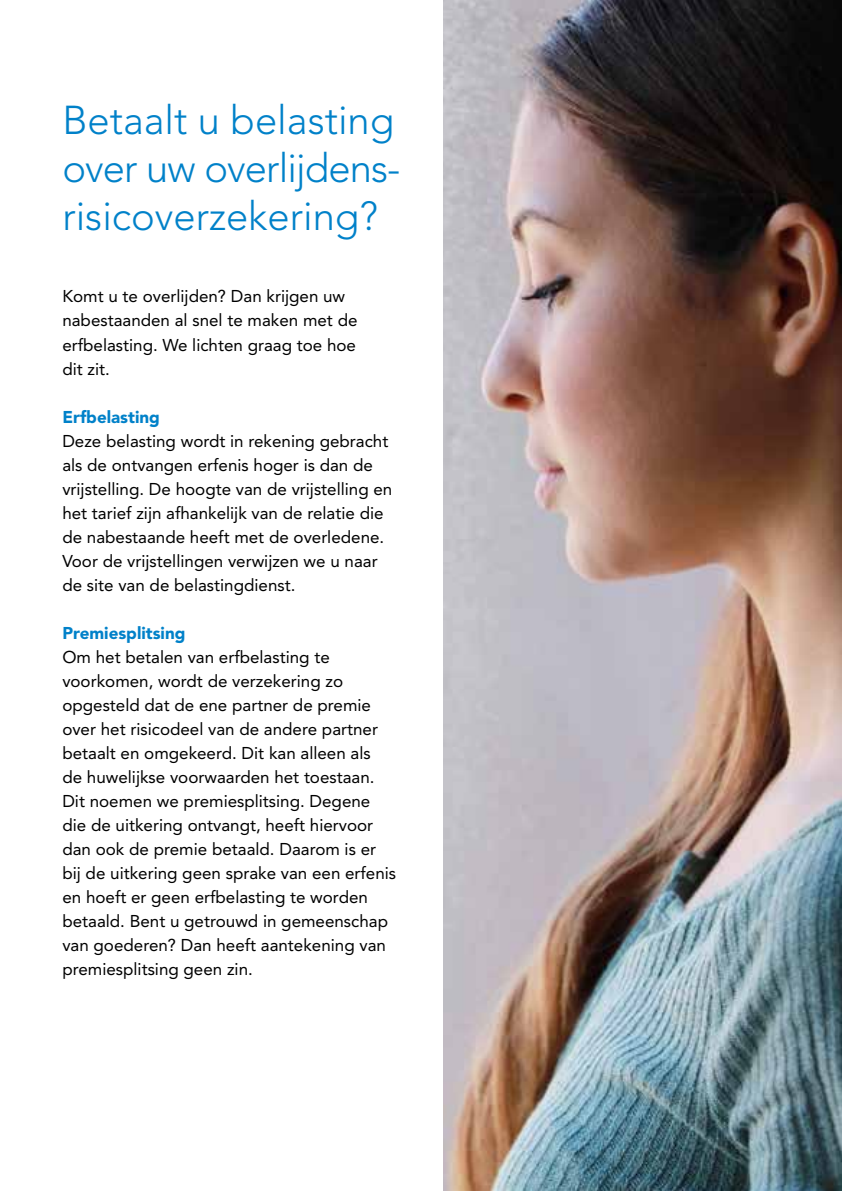
<style>
.page{position:relative;width:842px;height:1191px;background:#fff}
.page>*{position:absolute;margin:0;border:0;box-sizing:border-box;transform-origin:0 0}
.t1{font:300 40px/48px "Avenir LT Std";color:#0081c9}
.t2{font:17px/24px "Avenir LT Std";color:#000}
.t3{font:900 17px "Avenir LT Std";color:#0081c9}
</style>
<div class="page">
<img style="left:444px;top:0;width:398px;height:1191px">
<h1 class="t1" style="left:62px;top:97px;width:340px">Betaalt u belasting over uw overlijdens&shy;risicoverzekering?</h1>
<p class="t2" style="left:62px;top:285px;width:297px">Komt u te overlijden? Dan krijgen uw nabestaanden al snel te maken met de erfbelasting. We lichten graag toe hoe dit zit.</p>
<p class="t3" style="left:62px;top:406px;width:99px">Erfbelasting</p>
<p class="t2" style="left:62px;top:429px;width:332px">Deze belasting wordt in rekening gebracht als de ontvangen erfenis hoger is dan de vrijstelling. De hoogte van de vrijstelling en het tarief zijn afhankelijk van de relatie die de nabestaande heeft met de overledene.<br>Voor de vrijstellingen verwijzen we u naar de site van de belastingdienst.</p>
<p class="t3" style="left:62px;top:622px;width:125px">Premiesplitsing</p>
<p class="t2" style="left:62px;top:645px;width:335px">Om het betalen van erfbelasting te voorkomen, wordt de verzekering zo opgesteld dat de ene partner de premie over het risicodeel van de andere partner betaalt en omgekeerd. Dit kan alleen als<br>de huwelijkse voorwaarden het toestaan.<br>Dit noemen we premiesplitsing. Degene die de uitkering ontvangt, heeft hiervoor dan ook de premie betaald. Daarom is er bij de uitkering geen sprake van een erfenis en hoeft er geen erfbelasting te worden betaald. Bent u getrouwd in gemeenschap van goederen? Dan heeft aantekening van premiesplitsing geen zin.</p>
</div>
